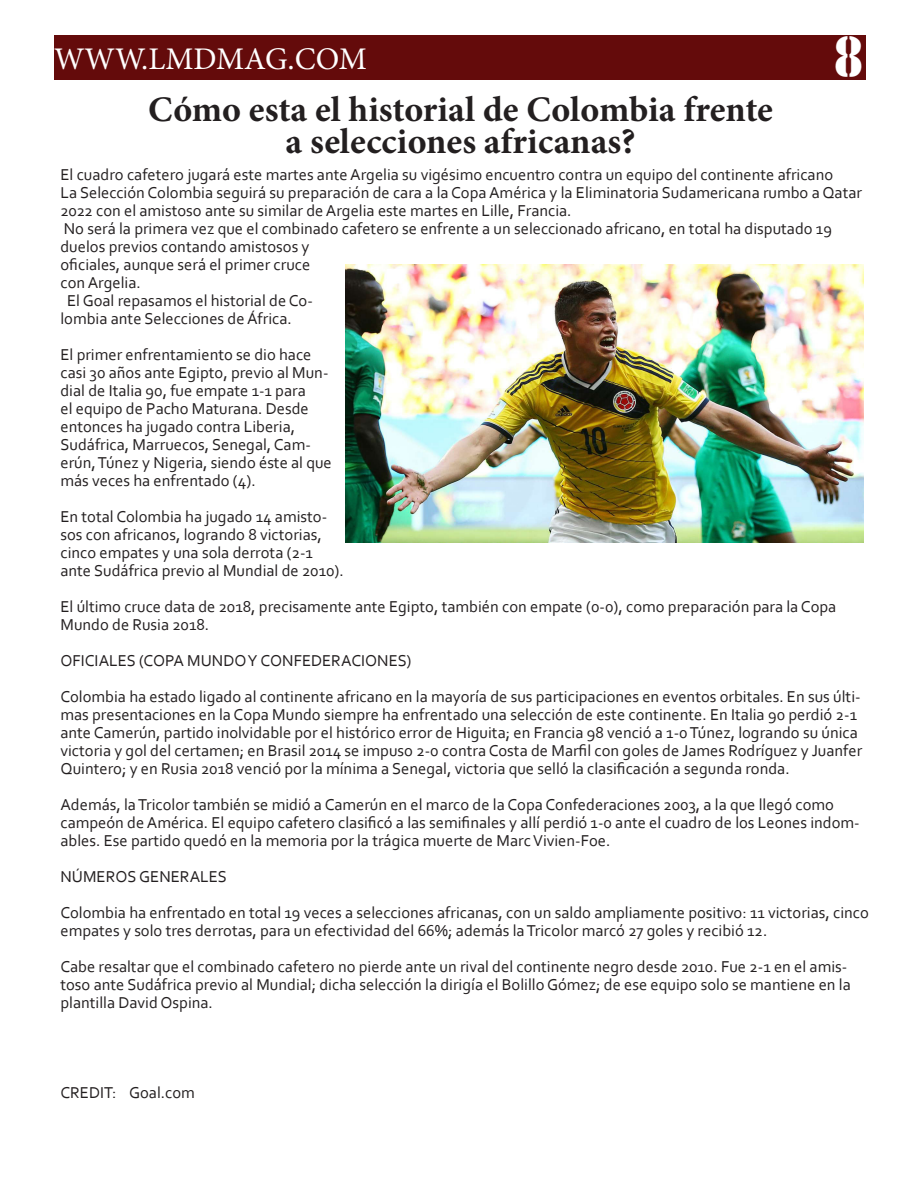
<style>
.page{position:relative;width:918px;height:1188px;background:#fff}
.page>*{position:absolute;margin:0;border:0;box-sizing:border-box;transform-origin:0 0}
.t1{font:52.35px "Stencil Std";color:#fff;scale:.88 1}
.t2{font:700 36px/31.5px "Minion Pro";color:#231f20;text-align:center}
.t3{font:31.5px "Minion Pro";color:#fff}
.t4{font:16.5px/18px "Corbel";color:#231f20}
</style>
<div class="page">
<div style="left:54px;top:36px;width:812px;height:44px;background:#640b0b"></div>
<img style="left:346px;top:265px;width:518px;height:278px">
<h3 class="t3" style="left:54px;top:38px;width:315px">WWW.LMDMAG.COM</h3>
<h1 class="t1" style="left:834px;top:23px;width:34px">8</h1>
<h2 class="t2" style="left:148px;top:94px;width:626px">Cómo esta el historial de Colombia frente a selecciones africanas?</h2>
<p class="t4" style="left:60px;top:165px;width:774px">El cuadro cafetero jugará este martes ante Argelia su vigésimo encuentro contra un equipo del continente africano</p>
<p class="t4" style="left:60px;top:183px;width:803px">La Selección Colombia seguirá su preparación de cara a la Copa América y la Eliminatoria Sudamericana rumbo a Qatar</p>
<p class="t4" style="left:60px;top:201px;width:513px">2022 con el amistoso ante su similar de Argelia este martes en Lille, Francia.</p>
<p class="t4" style="left:64px;top:219px;width:770px">No será la primera vez que el combinado cafetero se enfrente a un seleccionado africano, en total ha disputado 19</p>
<p class="t4" style="left:60px;top:237px;width:251px">duelos previos contando amistosos y</p>
<p class="t4" style="left:60px;top:255px;width:251px">oficiales, aunque será el primer cruce</p>
<p class="t4" style="left:60px;top:273px;width:82px">con Argelia.</p>
<p class="t4" style="left:67px;top:291px;width:247px">El Goal repasamos el historial de Co-</p>
<p class="t4" style="left:60px;top:309px;width:233px">lombia ante Selecciones de África.</p>
<p class="t4" style="left:60px;top:345px;width:273px">El primer enfrentamiento se dio hace casi 30 años ante Egipto, previo al Mun&shy;dial de Italia 90, fue empate 1-1 para<br>el equipo de Pacho Maturana. Desde entonces ha jugado contra Liberia, Sudáfrica, Marruecos, Senegal, Cam&shy;erún, Túnez y Nigeria, siendo éste al que más veces ha enfrentado (4).</p>
<p class="t4" style="left:60px;top:507px;width:285px">En total Colombia ha jugado 14 amisto&shy;sos con africanos, logrando 8 victorias, cinco empates y una sola derrota (2-1 ante Sudáfrica previo al Mundial de 2010).</p>
<p class="t4" style="left:60px;top:597px;width:777px">El último cruce data de 2018, precisamente ante Egipto, también con empate (0-0), como preparación para la Copa<br>Mundo de Rusia 2018.</p>
<p class="t4" style="left:60px;top:642px;width:802px;line-height:36px">OFICIALES (COPA MUNDO Y CONFEDERACIONES)<br>Colombia ha estado ligado al continente africano en la mayoría de sus participaciones en eventos orbitales. En sus últi-</p>
<p class="t4" style="left:60px;top:705px;width:803px">mas presentaciones en la Copa Mundo siempre ha enfrentado una selección de este continente. En Italia 90 perdió 2-1 ante Camerún, partido inolvidable por el histórico error de Higuita; en Francia 98 venció a 1-0 Túnez, logrando su única victoria y gol del certamen; en Brasil 2014 se impuso 2-0 contra Costa de Marfil con goles de James Rodríguez y Juanfer Quintero; y en Rusia 2018 venció por la mínima a Senegal, victoria que selló la clasificación a segunda ronda.</p>
<p class="t4" style="left:60px;top:795px;width:801px">Además, la Tricolor también se midió a Camerún en el marco de la Copa Confederaciones 2003, a la que llegó como campeón de América. El equipo cafetero clasificó a las semifinales y allí perdió 1-0 ante el cuadro de los Leones indom&shy;ables. Ese partido quedó en la memoria por la trágica muerte de Marc Vivien-Foe.</p>
<p class="t4" style="left:60px;top:858px;width:810px;line-height:36px">NÚMEROS GENERALES<br>Colombia ha enfrentado en total 19 veces a selecciones africanas, con un saldo ampliamente positivo: 11 victorias, cinco</p>
<p class="t4" style="left:60px;top:912px;width:788px;line-height:36px">empates y solo tres derrotas, para un efectividad del 66%; además la Tricolor marcó 27 goles y recibió 12.<br>Cabe resaltar que el combinado cafetero no pierde ante un rival del continente negro desde 2010. Fue 2-1 en el amis-</p>
<p class="t4" style="left:60px;top:975px;width:792px">toso ante Sudáfrica previo al Mundial; dicha selección la dirigía el Bolillo Gómez; de ese equipo solo se mantiene en la plantilla David Ospina.</p>
<p class="t4" style="left:60px;top:1083px;width:136px">CREDIT: Goal.com</p>
</div>
